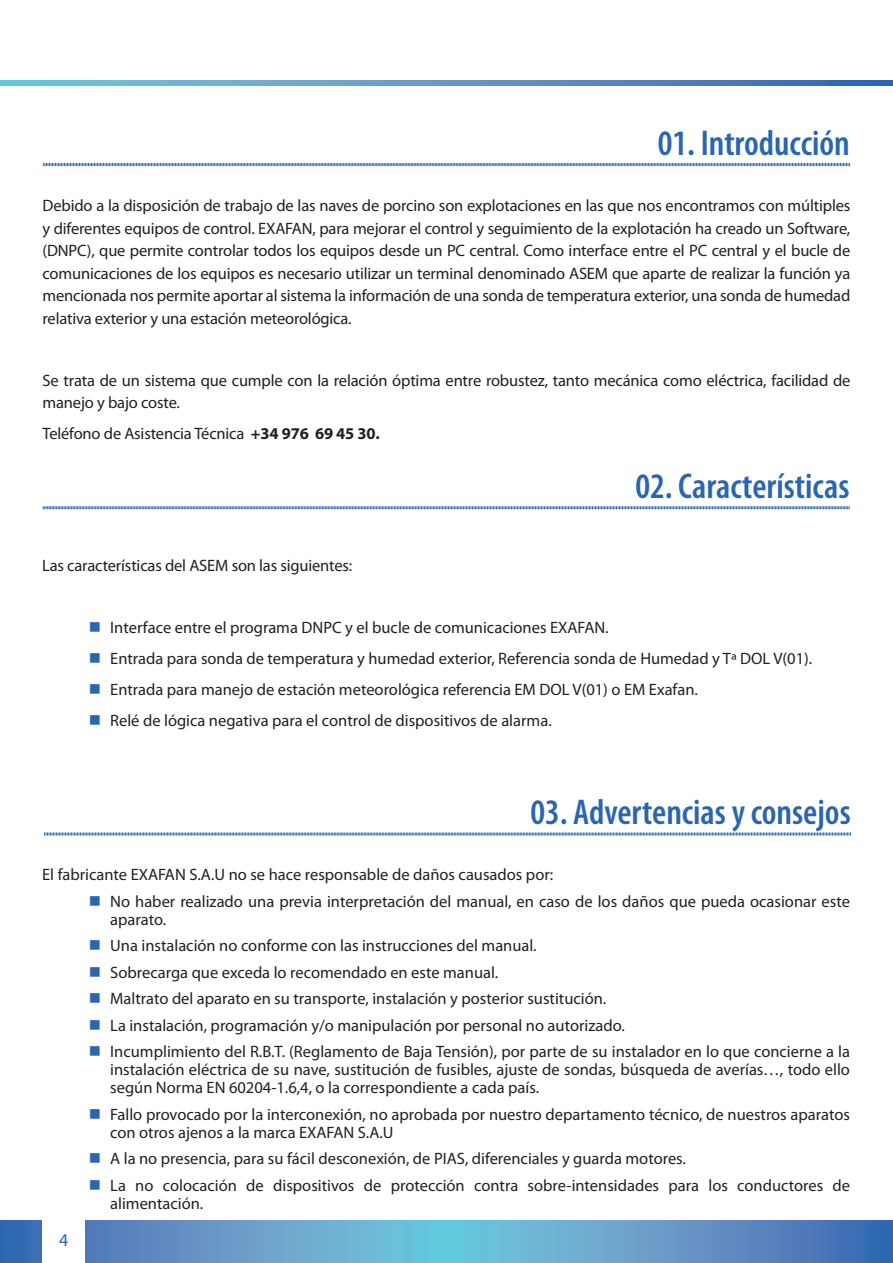
<style>
.page{position:relative;width:893px;height:1263px;background:#fff}
.page>*{position:absolute;margin:0;border:0;box-sizing:border-box;transform-origin:0 0}
._01__Titulos__Nivel{font:600 condensed 36px "Myriad Pro";color:#2a65b1}
.t1{font:18px "Myriad Pro";color:#2a65b1}
._01__Normal{font:16.5px/22.5px "Myriad Pro";color:#231f20}
.s1{font-weight:700}
</style>
<div class="page">
<svg style="left:0;top:1220px;width:893px;height:43px;background:#609ac8"></svg>
<svg style="left:0;top:81px;width:893px;height:4px;background:#5e96c6"></svg>
<div style="left:43px;top:1218px;width:42px;height:45px;background:#fff"></div>
<svg style="left:43px;top:163px;width:807px;height:4px"></svg>
<svg style="left:43px;top:506px;width:807px;height:4px;background:#93b1d7"></svg>
<svg style="left:44px;top:832px;width:807px;height:4px;background:#93b1d7"></svg>
<p class="_01__Titulos__Nivel" style="left:658px;top:123px;width:193px">01. Introducción</p>
<p class="_01__Normal" style="left:43px;top:194px;width:809px;text-align:justify">Debido a la disposición de trabajo de las naves de porcino son explotaciones en las que nos encontramos con múltiples y diferentes equipos de control. EXAFAN, para mejorar el control y seguimiento de la explotación ha creado un Software, (DNPC), que permite controlar todos los equipos desde un PC central. Como interface entre el PC central y el bucle de comunicaciones de los equipos es necesario utilizar un terminal denominado ASEM que aparte de realizar la función ya mencionada nos permite aportar al sistema la información de una sonda de temperatura exterior, una sonda de humedad relativa exterior y una estación meteorológica.</p>
<p class="_01__Normal" style="left:43px;top:369px;width:809px">Se trata de un sistema que cumple con la relación óptima entre robustez, tanto mecánica como eléctrica, facilidad de manejo y bajo coste.</p>
<p class="_01__Normal" style="left:43px;top:422px;width:339px">Teléfono de Asistencia Técnica <span class="s1">+34 976 69 45 30.</span></p>
<p class="_01__Titulos__Nivel" style="left:635px;top:466px;width:216px">02. Características</p>
<p class="_01__Normal" style="left:42px;top:554px;width:312px">Las características del ASEM son las siguientes:</p>
<p class="_01__Normal" style="left:110px;top:616px;width:500px">Interface entre el programa DNPC y el bucle de comunicaciones EXAFAN.</p>
<p class="_01__Normal" style="left:110px;top:647px;width:703px">Entrada para sonda de temperatura y humedad exterior, Referencia sonda de Humedad y Tª DOL V(01).</p>
<p class="_01__Normal" style="left:110px;top:678px;width:589px">Entrada para manejo de estación meteorológica referencia EM DOL V(01) o EM Exafan.</p>
<p class="_01__Normal" style="left:110px;top:709px;width:443px">Relé de lógica negativa para el control de dispositivos de alarma.</p>
<p class="_01__Titulos__Nivel" style="left:530px;top:792px;width:322px">03. Advertencias y consejos</p>
<p class="_01__Normal" style="left:42px;top:863px;width:513px">El fabricante EXAFAN S.A.U no se hace responsable de daños causados por:</p>
<p class="_01__Normal" style="left:110px;top:892px;width:741px;line-height:18px">No haber realizado una previa interpretación del manual, en caso de los daños que pueda ocasionar este aparato.</p>
<p class="_01__Normal" style="left:110px;top:934px;width:428px">Una instalación no conforme con las instrucciones del manual.</p>
<p class="_01__Normal" style="left:110px;top:960px;width:390px">Sobrecarga que exceda lo recomendado en este manual.</p>
<p class="_01__Normal" style="left:110px;top:987px;width:498px">Maltrato del aparato en su transporte, instalación y posterior sustitución.</p>
<p class="_01__Normal" style="left:110px;top:1013px;width:516px">La instalación, programación y/o manipulación por personal no autorizado.</p>
<p class="_01__Normal" style="left:110px;top:1042px;width:741px;line-height:18px;text-align:justify">Incumplimiento del R.B.T. (Reglamento de Baja Tensión), por parte de su instalador en lo que concierne a la instalación eléctrica de su nave, sustitución de fusibles, ajuste de sondas, búsqueda de averías…, todo ello según Norma EN 60204-1.6,4, o la correspondiente a cada país.</p>
<p class="_01__Normal" style="left:110px;top:1105px;width:741px;line-height:18px">Fallo provocado por la interconexión, no aprobada por nuestro departamento técnico, de nuestros aparatos con otros ajenos a la marca EXAFAN S.A.U</p>
<p class="_01__Normal" style="left:110px;top:1147px;width:577px">A la no presencia, para su fácil desconexión, de PIAS, diferenciales y guarda motores.</p>
<p class="_01__Normal" style="left:110px;top:1176px;width:741px;line-height:18px">La no colocación de dispositivos de protección contra sobre-intensidades para los conductores de alimentación.</p>
<p class="t1" style="left:59px;top:1229px;width:11px">4</p>
</div>
